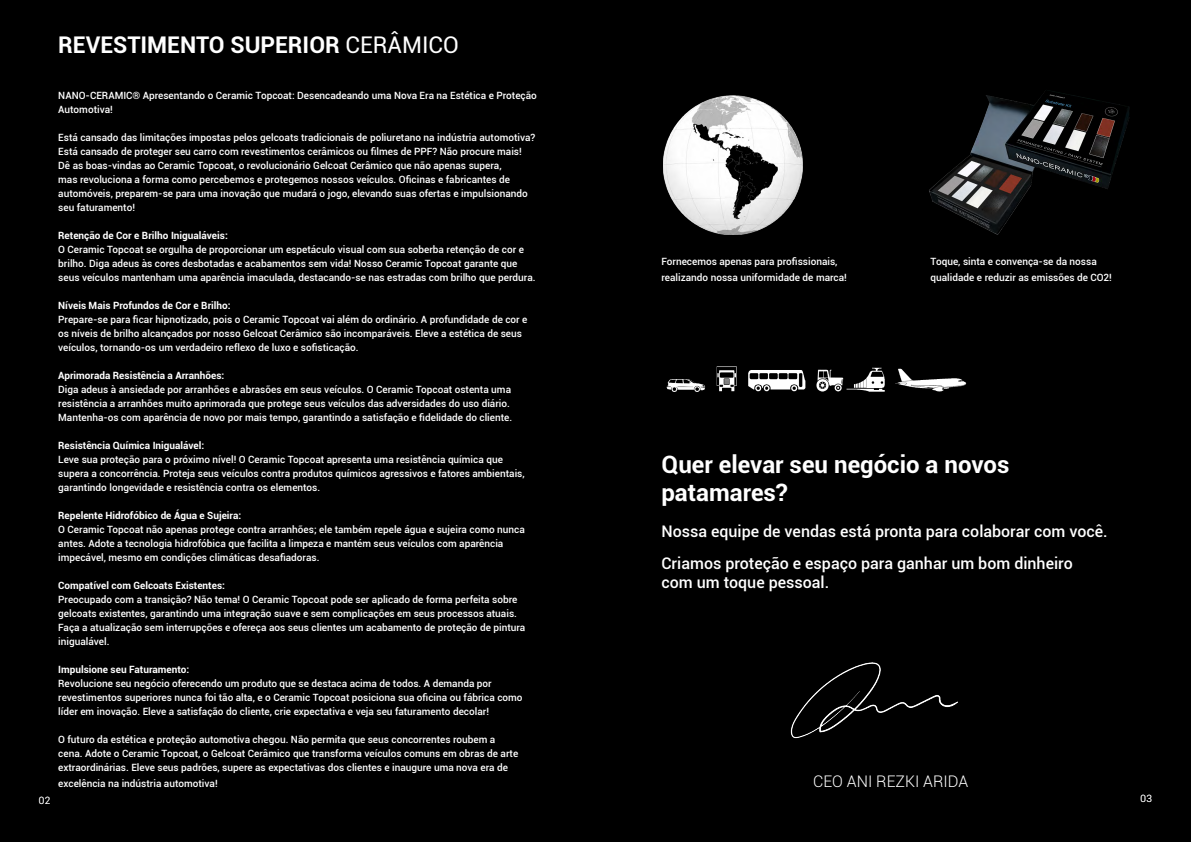
<style>
.page{position:relative;width:1191px;height:842px;background:#fff}
.page>*{position:absolute;margin:0;border:0;box-sizing:border-box;transform-origin:0 0}
.t1{font:700 24px/28px "Roboto";color:#fff}
.t2{font:700 23px "Roboto";color:#fff}
.t3{font:500 16px/32px "Roboto";color:#fff}
.t4{font:300 16px "Roboto";color:#fff}
.t5{font:500 10px/14px "Roboto";color:#fff}
.t6{font:700 10px "Roboto";color:#fff}
.t7{font:300 10px "Roboto";color:#fff}
.s1{font-weight:400}
</style>
<div class="page">
<div style="left:0;top:1px;width:1190px;height:840px;background:#000"></div>
<img style="left:929px;top:91px;width:201px;height:144px">
<img style="left:790px;top:662px;width:168px;height:77px">
<img style="left:663px;top:96px;width:139px;height:139px">
<img style="left:666px;top:366px;width:301px;height:26px">
<h2 class="t2" style="left:58px;top:32px;width:402px">REVESTIMENTO SUPERIOR <span class="s1">CERÂMICO</span></h2>
<p class="t5" style="left:58px;top:89px;width:480px">NANO-CERAMIC® Apresentando o Ceramic Topcoat: Desencadeando uma Nova Era na Estética e Proteção<br>Automotiva!</p>
<p class="t5" style="left:58px;top:131px;width:478px">Está cansado das limitações impostas pelos gelcoats tradicionais de poliuretano na indústria automotiva?<br>Está cansado de proteger seu carro com revestimentos cerâmicos ou filmes de PPF? Não procure mais!<br>Dê as boas-vindas ao Ceramic Topcoat, o revolucionário Gelcoat Cerâmico que não apenas supera,<br>mas revoluciona a forma como percebemos e protegemos nossos veículos. Oficinas e fabricantes de automóveis, preparem-se para uma inovação que mudará o jogo, elevando suas ofertas e impulsionando seu faturamento!</p>
<p class="t6" style="left:58px;top:230px;width:171px">Retenção de Cor e Brilho Inigualáveis:</p>
<p class="t5" style="left:58px;top:243px;width:479px">O Ceramic Topcoat se orgulha de proporcionar um espetáculo visual com sua soberba retenção de cor e brilho. Diga adeus às cores desbotadas e acabamentos sem vida! Nosso Ceramic Topcoat garante que seus veículos mantenham uma aparência imaculada, destacando-se nas estradas com brilho que perdura.</p>
<p class="t6" style="left:58px;top:300px;width:174px">Níveis Mais Profundos de Cor e Brilho:</p>
<p class="t5" style="left:58px;top:313px;width:471px">Prepare-se para ficar hipnotizado, pois o Ceramic Topcoat vai além do ordinário. A profundidade de cor e os níveis de brilho alcançados por nosso Gelcoat Cerâmico são incomparáveis. Eleve a estética de seus veículos, tornando-os um verdadeiro reflexo de luxo e sofisticação.</p>
<p class="t6" style="left:58px;top:370px;width:168px">Aprimorada Resistência a Arranhões:</p>
<p class="t5" style="left:58px;top:383px;width:455px">Diga adeus à ansiedade por arranhões e abrasões em seus veículos. O Ceramic Topcoat ostenta uma resistência a arranhões muito aprimorada que protege seus veículos das adversidades do uso diário.<br>Mantenha-os com aparência de novo por mais tempo, garantindo a satisfação e fidelidade do cliente.</p>
<p class="t6" style="left:58px;top:440px;width:148px">Resistência Química Inigualável:</p>
<p class="t5" style="left:58px;top:453px;width:468px">Leve sua proteção para o próximo nível! O Ceramic Topcoat apresenta uma resistência química que supera a concorrência. Proteja seus veículos contra produtos químicos agressivos e fatores ambientais, garantindo longevidade e resistência contra os elementos.</p>
<p class="t6" style="left:58px;top:510px;width:185px">Repelente Hidrofóbico de Água e Sujeira:</p>
<p class="t5" style="left:58px;top:523px;width:468px">O Ceramic Topcoat não apenas protege contra arranhões; ele também repele água e sujeira como nunca antes. Adote a tecnologia hidrofóbica que facilita a limpeza e mantém seus veículos com aparência impecável, mesmo em condições climáticas desafiadoras.</p>
<p class="t6" style="left:58px;top:580px;width:168px">Compatível com Gelcoats Existentes:</p>
<p class="t5" style="left:58px;top:593px;width:468px">Preocupado com a transição? Não tema! O Ceramic Topcoat pode ser aplicado de forma perfeita sobre gelcoats existentes, garantindo uma integração suave e sem complicações em seus processos atuais.<br>Faça a atualização sem interrupções e ofereça aos seus clientes um acabamento de proteção de pintura inigualável.</p>
<p class="t6" style="left:58px;top:664px;width:133px">Impulsione seu Faturamento:</p>
<p class="t5" style="left:58px;top:677px;width:466px">Revolucione seu negócio oferecendo um produto que se destaca acima de todos. A demanda por revestimentos superiores nunca foi tão alta, e o Ceramic Topcoat posiciona sua oficina ou fábrica como líder em inovação. Eleve a satisfação do cliente, crie expectativa e veja seu faturamento decolar!</p>
<p class="t5" style="left:58px;top:733px;width:461px">O futuro da estética e proteção automotiva chegou. Não permita que seus concorrentes roubem a cena. Adote o Ceramic Topcoat, o Gelcoat Cerâmico que transforma veículos comuns em obras de arte extraordinárias. Eleve seus padrões, supere as expectativas dos clientes e inaugure uma nova era de</p>
<p class="t5" style="left:58px;top:777px;width:161px">excelência na indústria automotiva!</p>
<p class="t5" style="left:661px;top:253px;width:187px;line-height:16px">Fornecemos apenas para profissionais, realizando nossa uniformidade de marca!</p>
<p class="t5" style="left:930px;top:253px;width:183px;line-height:16px">Toque, sinta e convença-se da nossa qualidade e reduzir as emissões de CO2!</p>
<h1 class="t1" style="left:661px;top:450px;width:349px">Quer elevar seu negócio a novos patamares?</h1>
<h3 class="t3" style="left:661px;top:515px;width:448px">Nossa equipe de vendas está pronta para colaborar com você.<br>Criamos proteção e espaço para ganhar um bom dinheiro</h3>
<h3 class="t3" style="left:661px;top:566px;width:169px">com um toque pessoal.</h3>
<h3 class="t4" style="left:813px;top:772px;width:156px">CEO ANI REZKI ARIDA</h3>
<p class="t7" style="left:39px;top:795px;width:13px">02</p>
<p class="t7" style="left:1140px;top:793px;width:13px">03</p>
</div>
